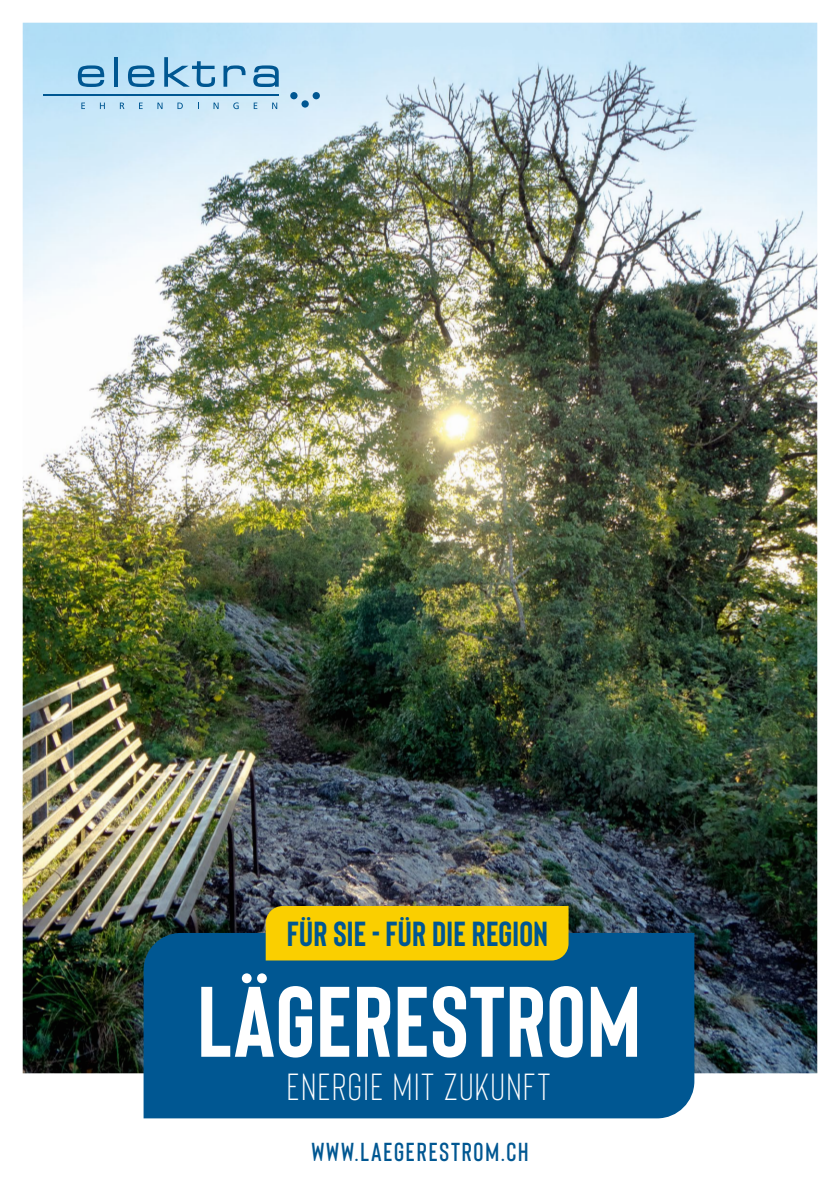
<style>
.page{position:relative;width:840px;height:1191px;background:#fff}
.page>*{position:absolute;margin:0;border:0;box-sizing:border-box;transform-origin:0 0}
.t1{font:700 99.8px "Bison";letter-spacing:.01em;color:#fff}
.t2{font:37.6px "Bison";letter-spacing:.06em;color:#fff}
.t3{font:700 34.8px "Bison";letter-spacing:.01em;color:#005792}
.t4{font:600 26px "Bison";letter-spacing:.07em;color:#005792}
</style>
<div class="page">
<img style="left:23px;top:23px;width:793px;height:1050px">
<svg style="left:78px;top:65px;width:26px;height:22px"></svg>
<hr style="left:114px;top:57px;width:4px;height:30px;background:#005792">
<svg style="left:81px;top:103px;width:4px;height:6px"></svg>
<svg style="left:100px;top:103px;width:5px;height:6px"></svg>
<svg style="left:120px;top:103px;width:4px;height:6px"></svg>
<svg style="left:139px;top:103px;width:3px;height:6px"></svg>
<svg style="left:128px;top:65px;width:26px;height:22px"></svg>
<svg style="left:164px;top:57px;width:51px;height:30px;background:#87b9d9"></svg>
<svg style="left:223px;top:65px;width:22px;height:22px"></svg>
<svg style="left:253px;top:65px;width:25px;height:22px"></svg>
<svg style="left:157px;top:103px;width:5px;height:6px"></svg>
<svg style="left:177px;top:103px;width:6px;height:6px"></svg>
<svg style="left:213px;top:103px;width:5px;height:6px"></svg>
<svg style="left:233px;top:102px;width:5px;height:7px"></svg>
<svg style="left:253px;top:103px;width:4px;height:6px"></svg>
<svg style="left:272px;top:103px;width:5px;height:6px"></svg>
<hr style="left:43px;top:94px;width:235px;height:1px;background:#005792">
<div style="left:301px;top:100px;width:7px;height:8px;background:#005792;border-radius:50%"></div>
<div style="left:312px;top:92px;width:8px;height:7px;background:#005792;border-radius:50%"></div>
<div style="left:290px;top:92px;width:7px;height:7px;background:#005792;border-radius:50%"></div>
<div style="left:143px;top:933px;width:551px;height:185px;background:#005792"></div>
<div style="left:265px;top:906px;width:303px;height:54px;background:#facf00"></div>
<h3 class="t3" style="left:287px;top:914px;width:262px">FÜR SIE - FÜR DIE REGION</h3>
<h1 class="t1" style="left:197px;top:967px;width:445px">LÄGERESTROM</h1>
<h2 class="t2" style="left:287px;top:1067px;width:264px">ENERGIE MIT ZUKUNFT</h2>
<p class="t4" style="left:311px;top:1138px;width:218px">WWW.LAEGERESTROM.CH</p>
</div>
